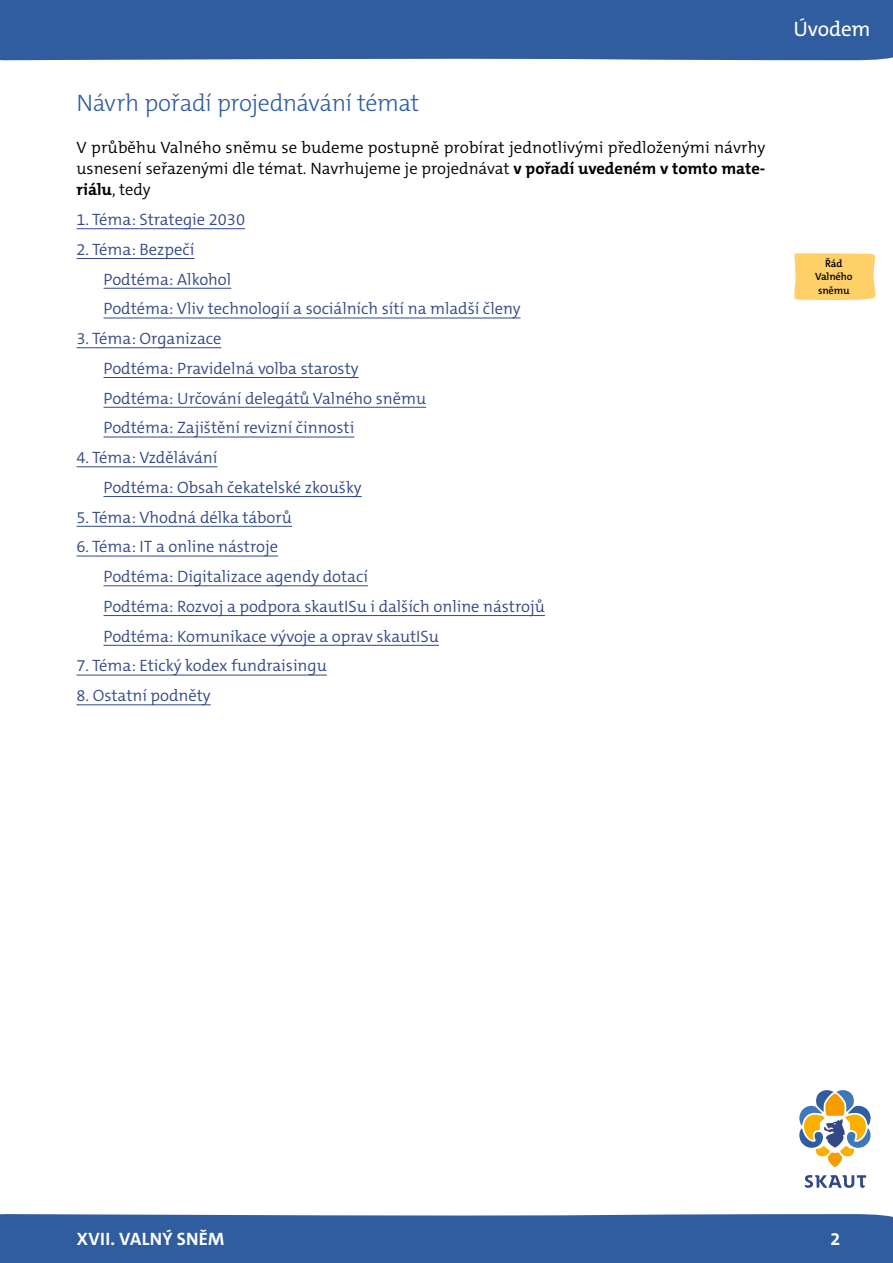
<style>
.page{position:relative;width:893px;height:1263px;background:#fff}
.page>*{position:absolute;margin:0;border:0;box-sizing:border-box;transform-origin:0 0}
.t1{font:300 24px "The Mix C5";letter-spacing:-.02em;color:#305ca0}
._2_nadpis{font:21px "The Mix C5";letter-spacing:-.01em;color:#fff}
.t2{font:700 18px "The Mix C5";letter-spacing:.015em;color:#fff}
.t3{font:300 16.5px "The Mix C5";color:#334887}
.t4{font:300 16.5px/21px "The Mix C5";color:#000;text-align:justify}
.t5{font:600 10.5px/13.5px "The Mix C5";letter-spacing:-.01em;color:#000;text-align:center}
.s1{font-weight:700}
</style>
<div class="page">
<div style="left:0;top:1214px;width:893px;height:49px;background:#305ca0"></div>
<div style="left:0;top:0;width:893px;height:61px;background:#305ca0"></div>
<svg style="left:805px;top:1175px;width:61px;height:13px"></svg>
<svg style="left:799px;top:1090px;width:71px;height:77px"></svg>
<svg style="left:794px;top:253px;width:82px;height:47px;background:#fed26e"></svg>
<hr style="left:77px;top:228px;width:168px;height:1px;background:#334887">
<hr style="left:77px;top:258px;width:117px;height:1px;background:#334887">
<hr style="left:104px;top:288px;width:127px;height:1px;background:#334887">
<hr style="left:104px;top:317px;width:417px;height:1px;background:#334887">
<hr style="left:77px;top:347px;width:144px;height:1px;background:#334887">
<hr style="left:104px;top:377px;width:255px;height:1px;background:#334887">
<hr style="left:104px;top:407px;width:322px;height:1px;background:#334887">
<hr style="left:104px;top:436px;width:250px;height:1px;background:#334887">
<hr style="left:77px;top:466px;width:140px;height:1px;background:#334887">
<hr style="left:104px;top:496px;width:258px;height:1px;background:#334887">
<hr style="left:77px;top:526px;width:215px;height:1px;background:#334887">
<hr style="left:77px;top:555px;width:201px;height:1px;background:#334887">
<hr style="left:104px;top:585px;width:264px;height:1px;background:#334887">
<hr style="left:104px;top:615px;width:441px;height:1px;background:#334887">
<hr style="left:104px;top:645px;width:335px;height:1px;background:#334887">
<hr style="left:77px;top:674px;width:250px;height:1px;background:#334887">
<hr style="left:77px;top:704px;width:134px;height:1px;background:#334887">
<p class="t1" style="left:77px;top:88px;width:344px">Návrh pořadí projednávání témat</p>
<p class="t4" style="left:77px;top:137px;width:690px">V průběhu Valného sněmu se budeme postupně probírat jednotlivými předloženými návrhy usnesení seřazenými dle témat. Navrhujeme je projednávat <span class="s1">v pořadí uvedeném v tomto mate‑ riálu</span>, tedy</p>
<p class="t3" style="left:77px;top:209px;width:170px">1. Téma: Strategie 2030</p>
<p class="t3" style="left:77px;top:239px;width:119px">2. Téma: Bezpečí</p>
<p class="t3" style="left:104px;top:268px;width:129px">Podtéma: Alkohol</p>
<p class="t3" style="left:104px;top:298px;width:418px">Podtéma: Vliv technologií a sociálních sítí na mladší členy</p>
<p class="t3" style="left:77px;top:328px;width:146px">3. Téma: Organizace</p>
<p class="t3" style="left:104px;top:358px;width:257px">Podtéma: Pravidelná volba starosty</p>
<p class="t3" style="left:104px;top:387px;width:324px">Podtéma: Určování delegátů Valného sněmu</p>
<p class="t3" style="left:104px;top:417px;width:252px">Podtéma: Zajištění revizní činnosti</p>
<p class="t3" style="left:77px;top:447px;width:142px">4. Téma: Vzdělávání</p>
<p class="t3" style="left:104px;top:477px;width:260px">Podtéma: Obsah čekatelské zkoušky</p>
<p class="t3" style="left:77px;top:506px;width:217px">5. Téma: Vhodná délka táborů</p>
<p class="t3" style="left:77px;top:536px;width:203px">6. Téma: IT a online nástroje</p>
<p class="t3" style="left:104px;top:566px;width:266px">Podtéma: Digitalizace agendy dotací</p>
<p class="t3" style="left:104px;top:596px;width:443px">Podtéma: Rozvoj a podpora skautISu i dalších online nástrojů</p>
<p class="t3" style="left:104px;top:625px;width:337px">Podtéma: Komunikace vývoje a oprav skautISu</p>
<p class="t3" style="left:77px;top:655px;width:252px">7. Téma: Etický kodex fundraisingu</p>
<p class="t3" style="left:77px;top:685px;width:136px">8. Ostatní podněty</p>
<p class="_2_nadpis" style="left:793px;top:15px;width:79px">Úvodem</p>
<p class="t5" style="left:815px;top:257px;width:39px">Řád<br>Valného sněmu</p>
<p class="t2" style="left:77px;top:1227px;width:149px">XVII. VALNÝ SNĚM</p>
<p class="t2" style="left:830px;top:1227px;width:11px">2</p>
</div>
